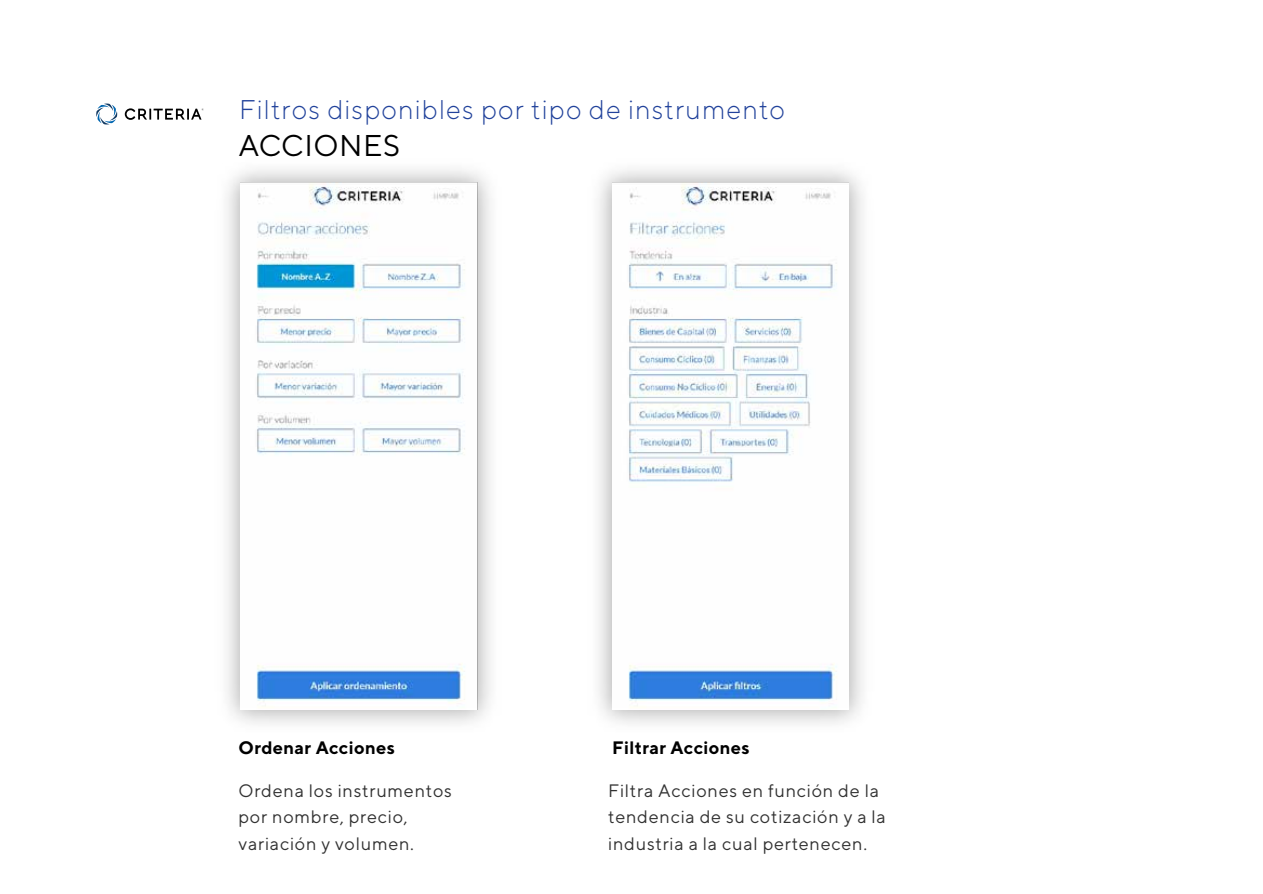
<style>
.page{position:relative;width:1263px;height:894px;background:#fff}
.page>*{position:absolute;margin:0;border:0;box-sizing:border-box;transform-origin:0 0}
.t1{font:30px "TT Norms";letter-spacing:.02em;color:#000}
.t2{font:300 27px "TT Norms";letter-spacing:.04em;color:#21429b}
.t3{font:18px/26.4px "TT Norms";letter-spacing:.04em;color:#323232}
.t4{font:700 18px "TT Norms";letter-spacing:.02em;color:#000}
</style>
<div class="page">
<svg style="left:125px;top:108px;width:79px;height:12px"></svg>
<svg style="left:96px;top:103px;width:21px;height:21px"></svg>
<img style="left:612px;top:182px;width:237px;height:527px">
<img style="left:227px;top:169px;width:264px;height:555px">
<img style="left:241px;top:182px;width:236px;height:527px">
<h2 class="t2" style="left:239px;top:92px;width:547px">Filtros disponibles por tipo de instrumento</h2>
<h1 class="t1" style="left:238px;top:127px;width:163px">ACCIONES</h1>
<p class="t4" style="left:238px;top:736px;width:158px">Ordenar Acciones</p>
<p class="t4" style="left:612px;top:736px;width:139px">Filtrar Acciones</p>
<p class="t3" style="left:238px;top:776px;width:215px">Ordena los instrumentos por nombre, precio, variación y volumen.</p>
<p class="t3" style="left:608px;top:776px;width:279px">Filtra Acciones en función de la tendencia de su cotización y a la industria a la cual pertenecen.</p>
</div>
